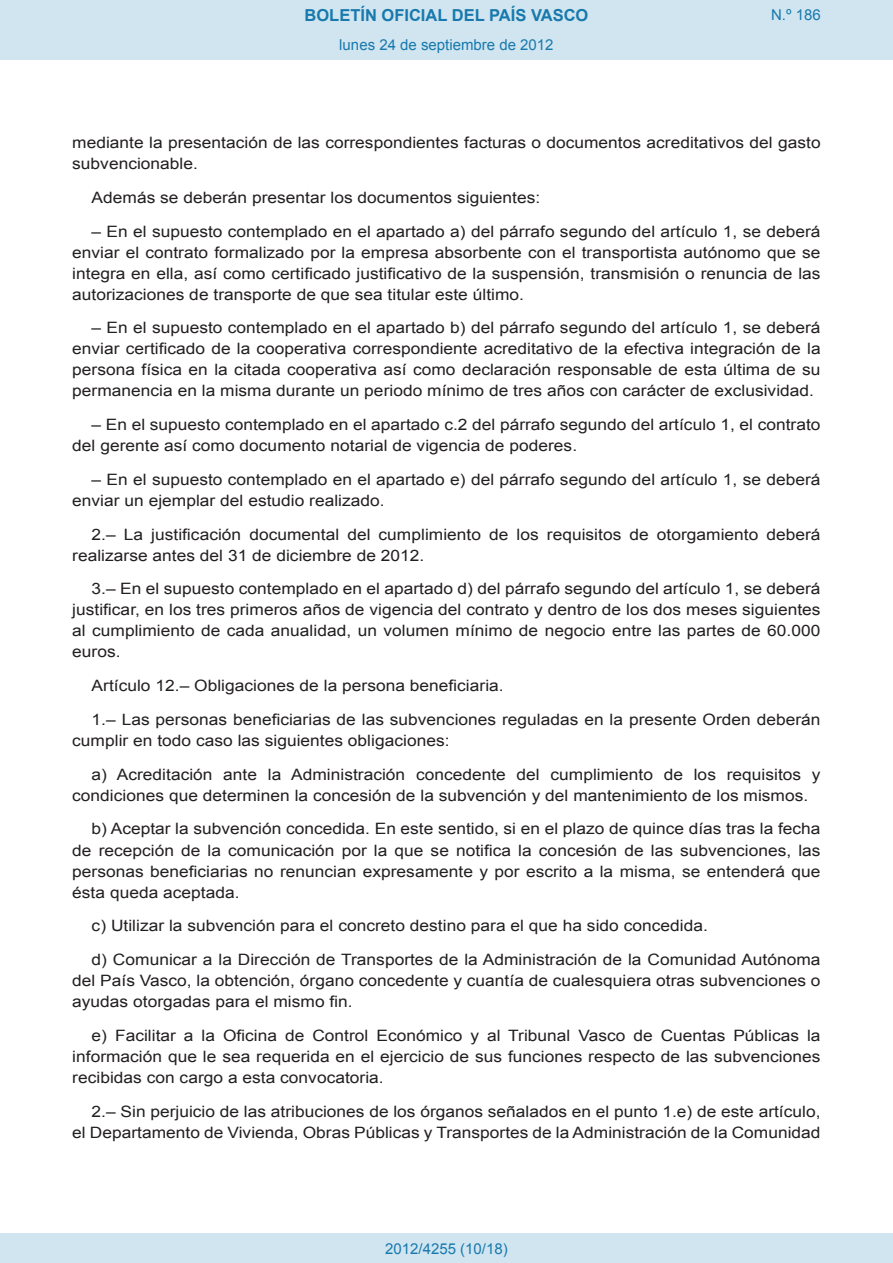
<style>
.page{position:relative;width:893px;height:1263px;background:#fff}
.page>*{position:absolute;margin:0;border:0;box-sizing:border-box;transform-origin:0 0}
.t1{font:700 16.5px "Arial";color:#1879ad}
.BOPVDetalle{font:15.6px/21px "Arial";color:#231f20;scale:1.11 1}
.Paginacion_Centro{font:15px "Arial";color:#1879ad}
</style>
<div class="page">
<div style="left:0;top:0;width:893px;height:60px;background:#d0e5f0"></div>
<div style="left:0;top:1233px;width:893px;height:30px;background:#d0e5f0"></div>
<p class="t1" style="left:305px;top:4px;width:285px">BOLETÍN OFICIAL DEL PAÍS VASCO</p>
<p class="Paginacion_Centro" style="left:339px;top:35px;width:216px">lunes 24 de septiembre de 2012</p>
<p class="Paginacion_Centro" style="left:771px;top:5px;width:51px">N.º 186</p>
<p class="BOPVDetalle" style="left:72px;top:132px;width:676px">mediante la presentación de las correspondientes facturas o documentos acreditativos del gasto subvencionable.</p>
<p class="BOPVDetalle" style="left:92px;top:187px;width:406px">Además se deberán presentar los documentos siguientes:</p>
<p class="BOPVDetalle" style="left:72px;top:221px;width:676px;text-align:justify;text-indent:19px">– En el supuesto contemplado en el apartado a) del párrafo segundo del artículo 1, se deberá enviar el contrato formalizado por la empresa absorbente con el transportista autónomo que se integra en ella, así como certificado justificativo de la suspensión, transmisión o renuncia de las autorizaciones de transporte de que sea titular este último.</p>
<p class="BOPVDetalle" style="left:72px;top:318px;width:676px;text-align:justify;text-indent:19px">– En el supuesto contemplado en el apartado b) del párrafo segundo del artículo 1, se deberá enviar certificado de la cooperativa correspondiente acreditativo de la efectiva integración de la persona física en la citada cooperativa así como declaración responsable de esta última de su permanencia en la misma durante un periodo mínimo de tres años con carácter de exclusividad.</p>
<p class="BOPVDetalle" style="left:72px;top:414px;width:676px;text-indent:19px">– En el supuesto contemplado en el apartado c.2 del párrafo segundo del artículo 1, el contrato del gerente así como documento notarial de vigencia de poderes.</p>
<p class="BOPVDetalle" style="left:72px;top:469px;width:676px;text-indent:19px">– En el supuesto contemplado en el apartado e) del párrafo segundo del artículo 1, se deberá enviar un ejemplar del estudio realizado.</p>
<p class="BOPVDetalle" style="left:72px;top:524px;width:676px;text-indent:19px">2.– La justificación documental del cumplimiento de los requisitos de otorgamiento deberá realizarse antes del 31 de diciembre de 2012.</p>
<p class="BOPVDetalle" style="left:72px;top:579px;width:676px;text-align:justify;text-indent:19px">3.– En el supuesto contemplado en el apartado d) del párrafo segundo del artículo 1, se deberá justificar, en los tres primeros años de vigencia del contrato y dentro de los dos meses siguientes al cumplimiento de cada anualidad, un volumen mínimo de negocio entre las partes de 60.000 euros.</p>
<p class="BOPVDetalle" style="left:92px;top:675px;width:373px">Artículo 12.– Obligaciones de la persona beneficiaria.</p>
<p class="BOPVDetalle" style="left:72px;top:709px;width:676px;text-indent:19px">1.– Las personas beneficiarias de las subvenciones reguladas en la presente Orden deberán cumplir en todo caso las siguientes obligaciones:</p>
<p class="BOPVDetalle" style="left:72px;top:764px;width:676px;text-indent:19px">a) Acreditación ante la Administración concedente del cumplimiento de los requisitos y condiciones que determinen la concesión de la subvención y del mantenimiento de los mismos.</p>
<p class="BOPVDetalle" style="left:72px;top:819px;width:676px;text-align:justify;text-indent:19px">b) Aceptar la subvención concedida. En este sentido, si en el plazo de quince días tras la fecha de recepción de la comunicación por la que se notifica la concesión de las subvenciones, las personas beneficiarias no renuncian expresamente y por escrito a la misma, se entenderá que ésta queda aceptada.</p>
<p class="BOPVDetalle" style="left:92px;top:915px;width:557px">c) Utilizar la subvención para el concreto destino para el que ha sido concedida.</p>
<p class="BOPVDetalle" style="left:72px;top:949px;width:676px;text-align:justify;text-indent:19px">d) Comunicar a la Dirección de Transportes de la Administración de la Comunidad Autónoma del País Vasco, la obtención, órgano concedente y cuantía de cualesquiera otras subvenciones o ayudas otorgadas para el mismo fin.</p>
<p class="BOPVDetalle" style="left:72px;top:1025px;width:676px;text-align:justify;text-indent:19px">e) Facilitar a la Oficina de Control Económico y al Tribunal Vasco de Cuentas Públicas la información que le sea requerida en el ejercicio de sus funciones respecto de las subvenciones recibidas con cargo a esta convocatoria.</p>
<p class="BOPVDetalle" style="left:72px;top:1101px;width:676px;text-align:right">2.– Sin perjuicio de las atribuciones de los órganos señalados en el punto 1.e) de este artículo,<br>el Departamento de Vivienda, Obras Públicas y Transportes de la Administración de la Comunidad</p>
<p class="Paginacion_Centro" style="left:385px;top:1238px;width:124px">2012/4255 (10/18)</p>
</div>
